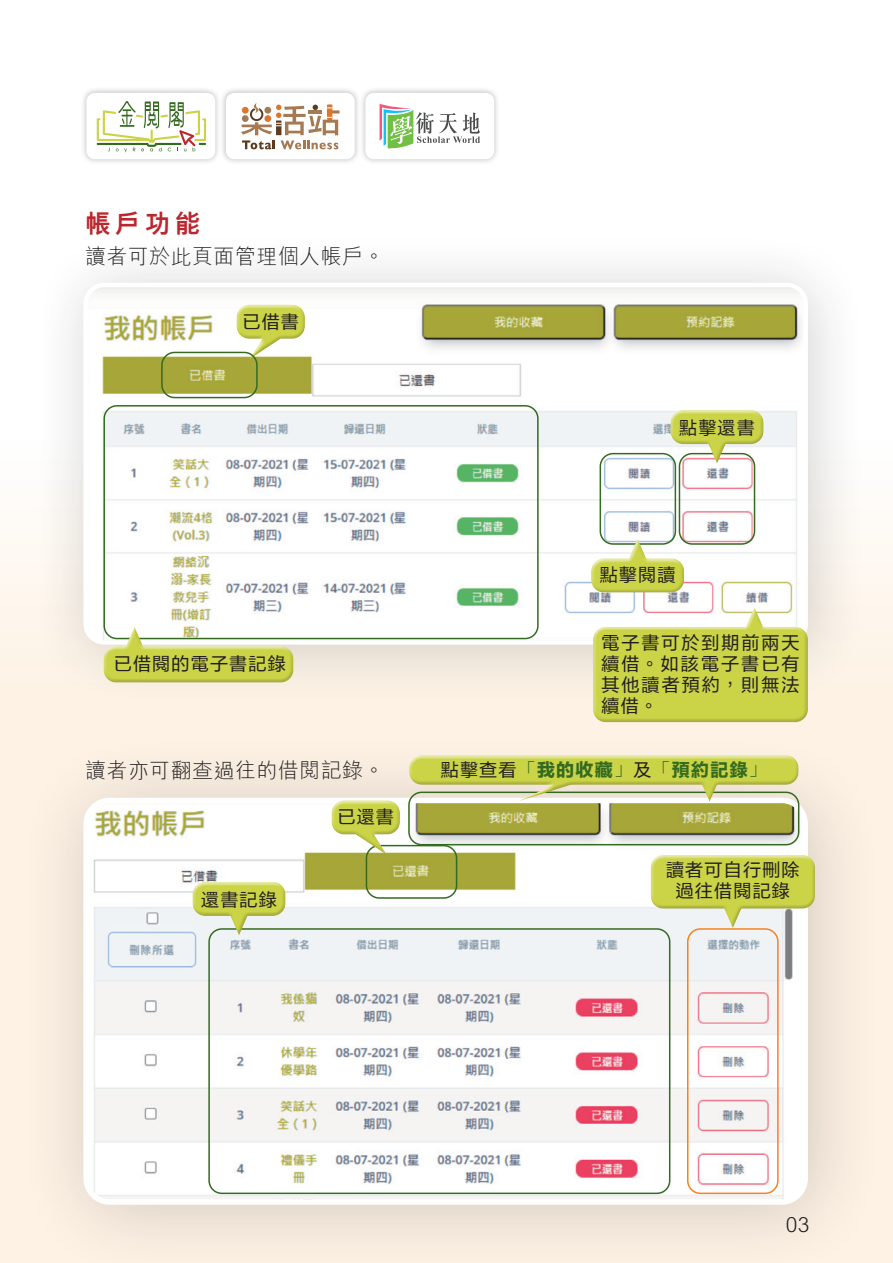
<style>
.page{position:relative;width:893px;height:1263px;background:#fff}
.page>*{position:absolute;margin:0;border:0;box-sizing:border-box;transform-origin:0 0}
.t1{font:800 25.5px "M Hei HK";color:#bb272e}
.t2{font:300 21px "M Hei HK";letter-spacing:.02em;color:#231f20}
.t3{font:18px/21px "FZLTHB BIG5 0";letter-spacing:.07em;color:#231f20;text-align:justify}
.t4{font:18px "FZLTDHB BIG5 0";letter-spacing:.07em;color:#346b20}
.s1{font-family:"FZLTHB BIG5 0";color:#231f20}
.s2{font-family:"Adobe Ming Std";font-weight:300}
</style>
<div class="page">
<div style="left:0;top:234px;width:893px;height:1029px;background:linear-gradient(to bottom,#fffefe,#fceedb)"></div>
<div style="left:31px;top:230px;width:839px;height:477px;background:#231f20;opacity:.2"></div>
<img style="left:86px;top:285px;width:720px;height:357px">
<div style="left:83px;top:283px;width:725px;height:362px;border:4px solid #fff;border-radius:19px"></div>
<div style="left:591px;top:606px;width:217px;height:117px;background:#231f20;opacity:.2"></div>
<div style="left:103px;top:405px;width:436px;height:234px;border:2px solid #346b20;border-radius:13px"></div>
<div style="left:600px;top:453px;width:76px;height:92px;border:2px solid #346b20;border-radius:13px"></div>
<div style="left:679px;top:453px;width:76px;height:92px;border:2px solid #346b20;border-radius:13px"></div>
<div style="left:103px;top:625px;width:192px;height:59px;background:#231f20;opacity:.2"></div>
<div style="left:235px;top:304px;width:72px;height:58px;background:#fff;opacity:.75"></div>
<div style="left:235px;top:308px;width:72px;height:56px;background:#231f20;opacity:.2"></div>
<div style="left:589px;top:538px;width:96px;height:57px;background:#231f20;opacity:.2"></div>
<div style="left:668px;top:408px;width:96px;height:57px;background:#fff;opacity:.75"></div>
<div style="left:668px;top:414px;width:96px;height:51px;background:#231f20;opacity:.2"></div>
<div style="left:16px;top:730px;width:871px;height:533px;background:#231f20;opacity:.2"></div>
<img style="left:86px;top:800px;width:719px;height:402px">
<div style="left:83px;top:798px;width:725px;height:407px;border:5px solid #fff;border-radius:23px"></div>
<div style="left:208px;top:928px;width:462px;height:266px;border:2px solid #346b20;border-radius:13px"></div>
<div style="left:687px;top:928px;width:92px;height:266px;border:2px solid #f58220;border-radius:13px"></div>
<div style="left:408px;top:791px;width:391px;height:54px;border:2px solid #346b20;border-radius:13px"></div>
<div style="left:648px;top:853px;width:168px;height:76px;background:#fff;opacity:.75"></div>
<div style="left:649px;top:858px;width:167px;height:71px;background:#231f20;opacity:.2"></div>
<div style="left:190px;top:879px;width:96px;height:57px;background:#fff;opacity:.75"></div>
<div style="left:190px;top:885px;width:96px;height:51px;background:#231f20;opacity:.2"></div>
<div style="left:161px;top:352px;width:97px;height:46px;border:2px solid #346b20;border-radius:13px"></div>
<div style="left:366px;top:845px;width:91px;height:54px;border:2px solid #346b20;border-radius:13px"></div>
<div style="left:331px;top:798px;width:70px;height:52px;background:#fff;opacity:.75"></div>
<div style="left:331px;top:804px;width:70px;height:55px;background:#231f20;opacity:.2"></div>
<div style="left:409px;top:750px;width:390px;height:54px;background:#fff;opacity:.75"></div>
<div style="left:409px;top:759px;width:390px;height:47px;background:#231f20;opacity:.2"></div>
<div style="left:359px;top:87px;width:141px;height:78px;background:#231f20;opacity:.3"></div>
<div style="left:365px;top:93px;width:129px;height:66px;background:#fff;border-radius:8px"></div>
<svg style="left:380px;top:104px;width:100px;height:45px"></svg>
<div style="left:220px;top:87px;width:141px;height:78px;background:#231f20;opacity:.3"></div>
<div style="left:226px;top:93px;width:129px;height:66px;background:#fff;border-radius:8px"></div>
<svg style="left:241px;top:103px;width:98px;height:46px"></svg>
<div style="left:80px;top:87px;width:141px;height:78px;background:#231f20;opacity:.3"></div>
<div style="left:86px;top:93px;width:129px;height:66px;background:#fff;border-radius:8px"></div>
<svg style="left:97px;top:101px;width:109px;height:51px"></svg>
<h1 class="t1" style="left:85px;top:211px;width:117px">帳戶功能</h1>
<p class="t2" style="left:85px;top:241px;width:301px">讀者可於此頁面管理個人帳戶。</p>
<p class="t3" style="left:242px;top:311px;width:58px">已借書</p>
<p class="t3" style="left:679px;top:417px;width:77px">點擊還書</p>
<p class="t3" style="left:114px;top:653px;width:174px">已借閱的電子書記錄</p>
<p class="t2" style="left:85px;top:755px;width:301px">讀者亦可翻查過往的借閱記錄。</p>
<p class="t3" style="left:337px;top:807px;width:58px">已還書</p>
<p class="t3" style="left:600px;top:565px;width:77px">點擊閱讀</p>
<p class="t3" style="left:601px;top:632px;width:199px">電子書可於到期前兩天續借。如該電子書已有其他讀者預約，則無法續借。</p>
<p class="t4" style="left:441px;top:760px;width:328px"><span class="s1">點擊查看</span><span class="s2">「</span>我的收藏<span class="s2">」</span><span class="s1">及</span><span class="s2">「</span>預約記錄<span class="s2">」</span></p>
<p class="t3" style="left:666px;top:860px;width:135px">讀者可自行刪除</p>
<p class="t3" style="left:201px;top:889px;width:77px">還書記錄</p>
<p class="t3" style="left:676px;top:881px;width:116px">過往借閱記錄</p>
<p class="t2" style="left:786px;top:1209px;width:25px">03</p>
</div>
